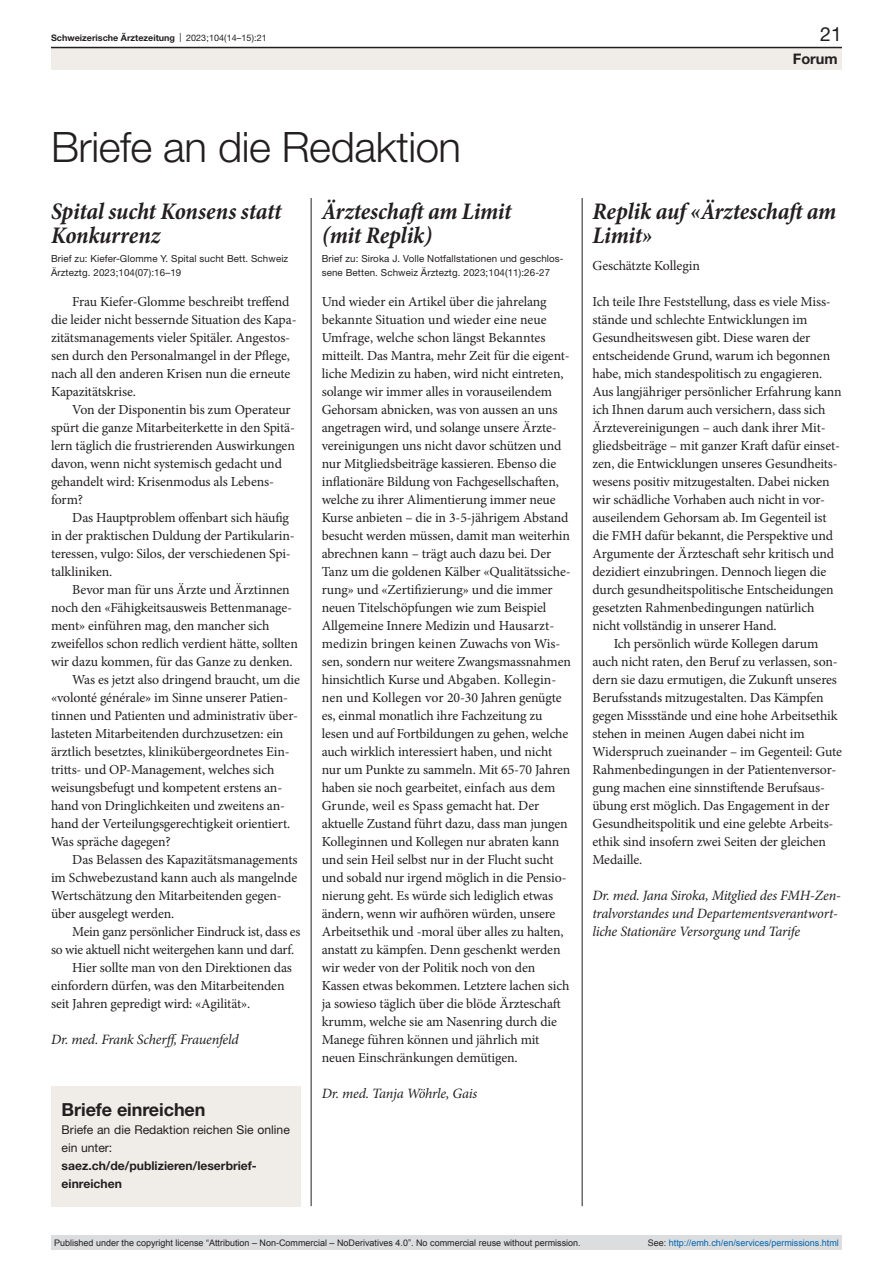
<style>
.page{position:relative;width:893px;height:1263px;background:#fff}
.page>*{position:absolute;margin:0;border:0;box-sizing:border-box;transform-origin:0 0}
.article-title-L28{font:300 42px "Helvetica Neue LT Pro";letter-spacing:-.01em;color:#231f20}
.head1{font:italic 700 condensed 24px/24px "Minion Pro";letter-spacing:-.01em;color:#231f20}
.t1{font:19.5px "Helvetica Neue LT Pro";color:#231f20}
.box-head1{font:700 18px "Helvetica Neue LT Pro";letter-spacing:-.005em;color:#231f20}
.t2{font:700 14.55px "Helvetica Neue LT Pro";color:#231f20}
.paragraph-left{font:italic 14.25px/18px "Minion Pro";letter-spacing:-.02em;color:#231f20}
.paragraph{font:italic 14.25px "Minion Pro";letter-spacing:-.015em;color:#231f20}
.paragraph-left-2{font:13.8px/18px "Minion Pro";letter-spacing:-.01em;color:#231f20}
.paragraph-left-inden{font:13.8px/18px "Minion Pro";letter-spacing:-.01em;color:#231f20}
.box-paragraph{font:12.15px/18px "Helvetica Neue LT Pro";color:#231f20}
.box-paragraph-2{font:700 12.15px/18px "Helvetica Neue LT Pro";color:#231f20}
.comments{font:9.75px/13.5px "Helvetica Neue LT Pro";letter-spacing:.01em;color:#231f20}
.t3{font:9px "Arial";color:#231f20}
.t4{font:9px "Arial";color:#0066b3}
.t5{font:700 9px "Helvetica Neue LT Pro";color:#231f20}
.s1{font-weight:400}
.s2{color:#231f20}
</style>
<div class="page">
<hr style="left:311px;top:198px;width:1px;height:1008px;background:#231f20">
<hr style="left:582px;top:198px;width:1px;height:1008px;background:#231f20">
<div style="left:51px;top:48px;width:791px;height:22px;background:#f0ece7"></div>
<hr style="left:51px;top:47px;width:791px;height:1px;background:#231f20">
<div style="left:51px;top:1086px;width:249px;height:120px;background:#f0ece7"></div>
<div style="left:51px;top:1235px;width:791px;height:15px;background:#dcdddf"></div>
<p class="t5" style="left:51px;top:32px;width:217px">Schweizerische Ärztezeitung <span class="s1">| 2023;104(14–15):21</span></p>
<h3 class="t1" style="left:820px;top:22px;width:23px">21</h3>
<p class="t2" style="left:793px;top:49px;width:46px">Forum</p>
<p class="article-title-L28" style="left:51px;top:121px;width:412px">Briefe an die Redaktion</p>
<p class="head1" style="left:51px;top:200px;width:232px">Spital sucht Konsens statt<br>Konkurrenz</p>
<p class="comments" style="left:51px;top:252px;width:239px">Brief zu: Kiefer-Glomme Y. Spital sucht Bett. Schweiz<br>Ärzteztg. 2023;104(07):16–19</p>
<p class="paragraph-left-inden" style="left:51px;top:293px;width:247px;text-indent:21px">Frau Kiefer-Glomme beschreibt treffend die leider nicht bessernde Situation des Kapa&shy;zitätsmanagements vieler Spitäler. Angestos&shy;sen durch den Personalmangel in der Pflege, nach all den anderen Krisen nun die erneute Kapazitätskrise.</p>
<p class="paragraph-left-inden" style="left:51px;top:401px;width:245px;text-indent:21px">Von der Disponentin bis zum Operateur spürt die ganze Mitarbeiterkette in den Spitä&shy;lern täglich die frustrierenden Auswirkungen davon, wenn nicht systemisch gedacht und gehandelt wird: Krisenmodus als Lebens&shy;form?</p>
<p class="paragraph-left-inden" style="left:51px;top:509px;width:245px;text-indent:21px">Das Hauptproblem offenbart sich häufig in der praktischen Duldung der Partikularin&shy;teressen, vulgo: Silos, der verschiedenen Spi&shy;talkliniken.</p>
<p class="paragraph-left-inden" style="left:51px;top:581px;width:248px;text-indent:21px">Bevor man für uns Ärzte und Ärztinnen noch den «Fähigkeitsausweis Bettenmanage&shy;ment» einführen mag, den mancher sich zweifellos schon redlich verdient hätte, sollten wir dazu kommen, für das Ganze zu denken.</p>
<p class="paragraph-left-inden" style="left:51px;top:671px;width:251px;text-indent:21px">Was es jetzt also dringend braucht, um die «volonté générale» im Sinne unserer Patien&shy;tinnen und Patienten und administrativ über&shy;lasteten Mitarbeitenden durchzusetzen: ein ärztlich besetztes, klinikübergeordnetes Ein&shy;tritts- und OP-Management, welches sich weisungsbefugt und kompetent erstens an&shy;hand von Dringlichkeiten und zweitens an&shy;hand der Verteilungsgerechtigkeit orientiert.<br>Was spräche dagegen?</p>
<p class="paragraph-left-inden" style="left:51px;top:851px;width:248px;text-indent:21px">Das Belassen des Kapazitätsmanagements im Schwebezustand kann auch als mangelnde Wertschätzung den Mitarbeitenden gegen&shy;über ausgelegt werden.</p>
<p class="paragraph-left-inden" style="left:51px;top:923px;width:251px;text-indent:21px">Mein ganz persönlicher Eindruck ist, dass es so wie aktuell nicht weitergehen kann und darf.</p>
<p class="paragraph-left-inden" style="left:51px;top:959px;width:242px;text-indent:21px">Hier sollte man von den Direktionen das einfordern dürfen, was den Mitarbeitenden seit Jahren gepredigt wird: «Agilität».</p>
<p class="paragraph-left" style="left:51px;top:1030px;width:189px">Dr. med. Frank Scherff, Frauenfeld</p>
<p class="box-head1" style="left:62px;top:1098px;width:145px">Briefe einreichen</p>
<p class="box-paragraph" style="left:62px;top:1120px;width:230px">Briefe an die Redaktion reichen Sie online ein unter:</p>
<p class="box-paragraph-2" style="left:62px;top:1156px;width:197px">saez.ch/de/publizieren/leserbrief&shy;einreichen</p>
<p class="head1" style="left:322px;top:200px;width:191px">Ärzteschaft am Limit (mit Replik)</p>
<p class="comments" style="left:322px;top:252px;width:243px">Brief zu: Siroka J. Volle Notfallstationen und geschlos&shy;sene Betten. Schweiz Ärzteztg. 2023;104(11):26-27</p>
<p class="paragraph-left-2" style="left:322px;top:293px;width:251px">Und wieder ein Artikel über die jahrelang bekannte Situation und wieder eine neue Umfrage, welche schon längst Bekanntes mitteilt. Das Mantra, mehr Zeit für die eigent&shy;liche Medizin zu haben, wird nicht eintreten, solange wir immer alles in vorauseilendem Gehorsam abnicken, was von aussen an uns angetragen wird, und solange unsere Ärzte&shy;vereinigungen uns nicht davor schützen und nur Mitgliedsbeiträge kassieren. Ebenso die inflationäre Bildung von Fachgesellschaften, welche zu ihrer Alimentierung immer neue Kurse anbieten – die in 3-5-jährigem Abstand besucht werden müssen, damit man weiterhin abrechnen kann – trägt auch dazu bei. Der Tanz um die goldenen Kälber «Qualitätssiche&shy;rung» und «Zertifizierung» und die immer neuen Titelschöpfungen wie zum Beispiel Allgemeine Innere Medizin und Hausarzt&shy;medizin bringen keinen Zuwachs von Wis&shy;sen, sondern nur weitere Zwangsmassnahmen hinsichtlich Kurse und Abgaben. Kollegin&shy;nen und Kollegen vor 20-30 Jahren genügte es, einmal monatlich ihre Fachzeitung zu lesen und auf Fortbildungen zu gehen, welche auch wirklich interessiert haben, und nicht nur um Punkte zu sammeln. Mit 65-70 Jahren haben sie noch gearbeitet, einfach aus dem Grunde, weil es Spass gemacht hat. Der aktuelle Zustand führt dazu, dass man jungen Kolleginnen und Kollegen nur abraten kann und sein Heil selbst nur in der Flucht sucht und sobald nur irgend möglich in die Pensio&shy;nierung geht. Es würde sich lediglich etwas ändern, wenn wir aufhören würden, unsere Arbeitsethik und -moral über alles zu halten, anstatt zu kämpfen. Denn geschenkt werden wir weder von der Politik noch von den Kassen etwas bekommen. Letztere lachen sich ja sowieso täglich über die blöde Ärzteschaft krumm, welche sie am Nasenring durch die Manege führen können und jährlich mit neuen Einschränkungen demütigen.</p>
<p class="paragraph" style="left:322px;top:1084px;width:157px">Dr. med. Tanja Wöhrle, Gais</p>
<p class="head1" style="left:592px;top:200px;width:245px">Replik auf «Ärzteschaft am<br>Limit»</p>
<p class="paragraph-left-2" style="left:592px;top:257px;width:109px">Geschätzte Kollegin</p>
<p class="paragraph-left-2" style="left:592px;top:293px;width:251px">Ich teile Ihre Feststellung, dass es viele Miss&shy;stände und schlechte Entwicklungen im Gesundheitswesen gibt. Diese waren der entscheidende Grund, warum ich begonnen habe, mich standespolitisch zu engagieren.<br>Aus langjähriger persönlicher Erfahrung kann ich Ihnen darum auch versichern, dass sich Ärztevereinigungen – auch dank ihrer Mit&shy;gliedsbeiträge – mit ganzer Kraft dafür einset&shy;zen, die Entwicklungen unseres Gesundheits&shy;wesens positiv mitzugestalten. Dabei nicken wir schädliche Vorhaben auch nicht in vor&shy;auseilendem Gehorsam ab. Im Gegenteil ist die FMH dafür bekannt, die Perspektive und Argumente der Ärzteschaft sehr kritisch und dezidiert einzubringen. Dennoch liegen die durch gesundheitspolitische Entscheidungen gesetzten Rahmenbedingungen natürlich nicht vollständig in unserer Hand.</p>
<p class="paragraph-left-inden" style="left:592px;top:635px;width:251px;text-indent:21px">Ich persönlich würde Kollegen darum auch nicht raten, den Beruf zu verlassen, son&shy;dern sie dazu ermutigen, die Zukunft unseres Berufsstands mitzugestalten. Das Kämpfen gegen Missstände und eine hohe Arbeitsethik stehen in meinen Augen dabei nicht im Widerspruch zueinander – im Gegenteil: Gute Rahmenbedingungen in der Patientenversor&shy;gung machen eine sinnstiftende Berufsaus&shy;übung erst möglich. Das Engagement in der Gesundheitspolitik und eine gelebte Arbeits&shy;ethik sind insofern zwei Seiten der gleichen Medaille.</p>
<p class="paragraph-left" style="left:592px;top:886px;width:250px">Dr. med. Jana Siroka, Mitglied des FMH-Zen&shy;tralvorstandes und Departementsverantwort&shy;liche Stationäre Versorgung und Tarife</p>
<p class="t3" style="left:54px;top:1237px;width:528px">Published under the copyright license “Attribution – Non-Commercial – NoDerivatives 4.0”. No commercial reuse without permission.</p>
<p class="t4" style="left:648px;top:1237px;width:193px"><span class="s2">See:</span> http://emh.ch/en/services/permissions.html</p>
</div>
